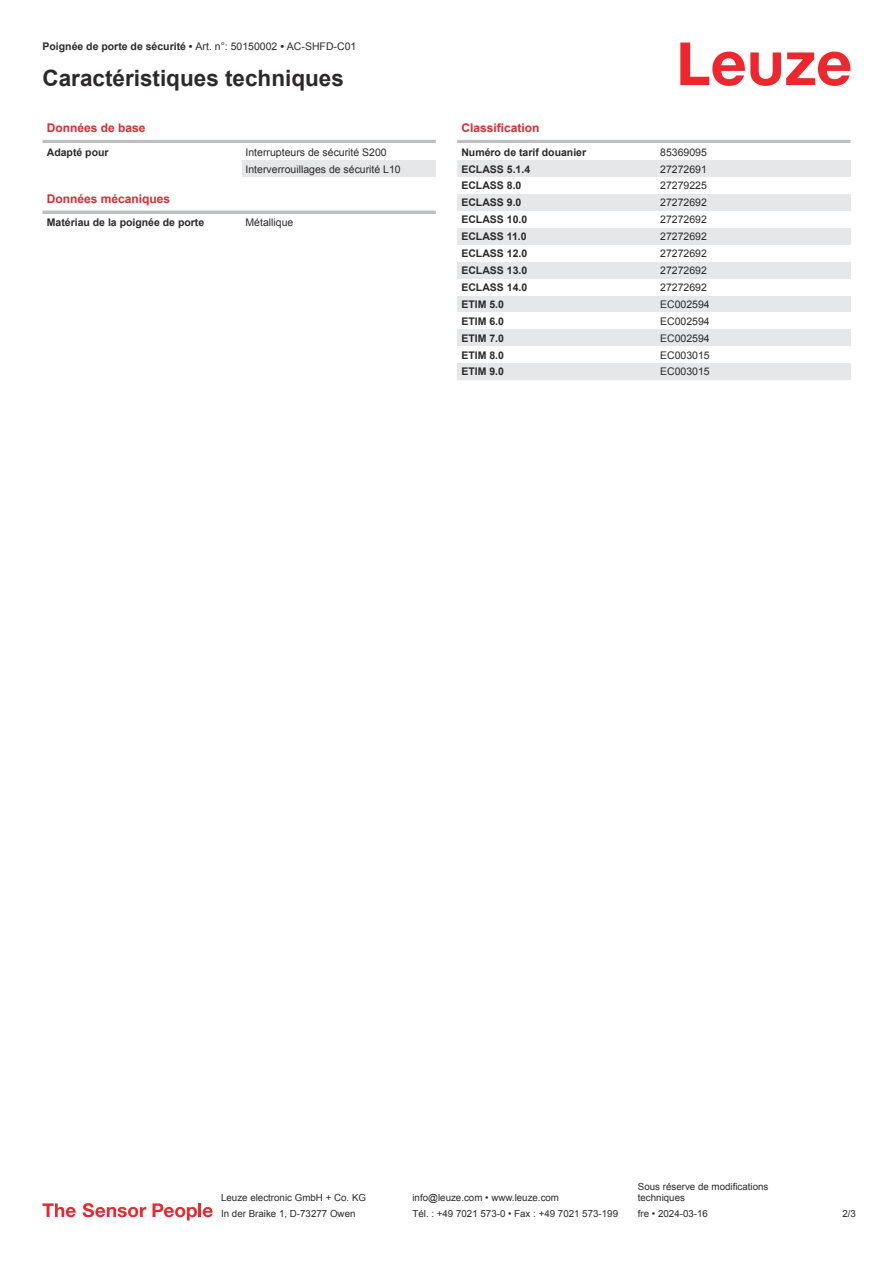
<style>
.page{position:relative;width:893px;height:1263px;background:#fff}
.page>*{position:absolute;margin:0;border:0;box-sizing:border-box;transform-origin:0 0}
.t1{font:700 22.5px "Arial";color:#2b292a}
.t2{font:700 12px "Arial";color:#db2a30}
.t3{font:700 10.5px "Arial";color:#2b292a}
.t4{font:10.5px/17px "Arial";color:#2b292a}
.t5{font:9.75px/11.7px "Arial";color:#2b292a}
.s1{font-weight:400}
</style>
<div class="page">
<svg style="left:680px;top:43px;width:170px;height:43px"></svg>
<hr style="left:43px;top:140px;width:393px;height:3px;background:#bdbfc1">
<div style="left:242px;top:160px;width:194px;height:17px;background:#e6e7e9"></div>
<hr style="left:43px;top:211px;width:393px;height:3px;background:#bdbfc1">
<hr style="left:457px;top:140px;width:393px;height:3px;background:#bdbfc1">
<div style="left:457px;top:160px;width:200px;height:17px;background:#e6e7e9"></div>
<div style="left:657px;top:160px;width:193px;height:17px;background:#e6e7e9"></div>
<div style="left:457px;top:194px;width:200px;height:17px;background:#e6e7e9"></div>
<div style="left:657px;top:194px;width:193px;height:17px;background:#e6e7e9"></div>
<div style="left:457px;top:228px;width:200px;height:17px;background:#e6e7e9"></div>
<div style="left:657px;top:228px;width:193px;height:17px;background:#e6e7e9"></div>
<div style="left:457px;top:262px;width:200px;height:17px;background:#e6e7e9"></div>
<div style="left:657px;top:262px;width:193px;height:17px;background:#e6e7e9"></div>
<div style="left:457px;top:296px;width:200px;height:16px;background:#e6e7e9"></div>
<div style="left:657px;top:296px;width:193px;height:16px;background:#e6e7e9"></div>
<div style="left:457px;top:329px;width:200px;height:17px;background:#e6e7e9"></div>
<div style="left:657px;top:329px;width:193px;height:17px;background:#e6e7e9"></div>
<div style="left:457px;top:363px;width:200px;height:17px;background:#e6e7e9"></div>
<div style="left:657px;top:363px;width:193px;height:17px;background:#e6e7e9"></div>
<svg style="left:43px;top:1203px;width:33px;height:14px"></svg>
<svg style="left:83px;top:1203px;width:63px;height:14px"></svg>
<svg style="left:153px;top:1203px;width:44px;height:17px"></svg>
<hr style="left:198px;top:1203px;width:3px;height:14px;background:#ed272d">
<svg style="left:203px;top:1207px;width:10px;height:10px"></svg>
<p class="t3" style="left:43px;top:43px;width:315px">Poignée de porte de sécurité • <span class="s1">Art. n°: 50150002</span> • <span class="s1">AC-SHFD-C01</span></p>
<h1 class="t1" style="left:43px;top:70px;width:303px">Caractéristiques techniques</h1>
<p class="t2" style="left:47px;top:123px;width:100px">Données de base</p>
<p class="t3" style="left:47px;top:148px;width:63px">Adapté pour</p>
<p class="t4" style="left:246px;top:144px;width:157px">Interrupteurs de sécurité S200<br>Interverrouillages de sécurité L10</p>
<p class="t2" style="left:47px;top:194px;width:125px">Données mécaniques</p>
<p class="t3" style="left:47px;top:219px;width:159px">Matériau de la poignée de porte</p>
<p class="t4" style="left:246px;top:215px;width:49px">Métallique</p>
<p class="t2" style="left:461px;top:123px;width:80px">Classification</p>
<p class="t3" style="left:461px;top:148px;width:126px">Numéro de tarif douanier</p>
<p class="t4" style="left:660px;top:144px;width:48px">85369095</p>
<p class="t3" style="left:461px;top:165px;width:70px">ECLASS 5.1.4</p>
<p class="t4" style="left:660px;top:161px;width:48px">27272691</p>
<p class="t3" style="left:461px;top:182px;width:62px">ECLASS 8.0</p>
<p class="t4" style="left:660px;top:178px;width:48px">27279225</p>
<p class="t3" style="left:461px;top:199px;width:62px">ECLASS 9.0</p>
<p class="t4" style="left:660px;top:195px;width:48px">27272692</p>
<p class="t3" style="left:461px;top:216px;width:67px">ECLASS 10.0</p>
<p class="t4" style="left:660px;top:212px;width:48px">27272692</p>
<p class="t3" style="left:461px;top:233px;width:67px">ECLASS 11.0</p>
<p class="t4" style="left:660px;top:229px;width:48px">27272692</p>
<p class="t3" style="left:461px;top:249px;width:67px">ECLASS 12.0</p>
<p class="t4" style="left:660px;top:246px;width:48px">27272692</p>
<p class="t3" style="left:461px;top:266px;width:67px">ECLASS 13.0</p>
<p class="t4" style="left:660px;top:263px;width:48px">27272692</p>
<p class="t3" style="left:461px;top:283px;width:67px">ECLASS 14.0</p>
<p class="t4" style="left:660px;top:280px;width:48px">27272692</p>
<p class="t3" style="left:461px;top:300px;width:44px">ETIM 5.0</p>
<p class="t4" style="left:660px;top:297px;width:51px">EC002594</p>
<p class="t3" style="left:461px;top:317px;width:44px">ETIM 6.0</p>
<p class="t4" style="left:660px;top:313px;width:51px">EC002594</p>
<p class="t3" style="left:461px;top:334px;width:44px">ETIM 7.0</p>
<p class="t4" style="left:660px;top:330px;width:51px">EC002594</p>
<p class="t3" style="left:461px;top:351px;width:44px">ETIM 8.0</p>
<p class="t4" style="left:660px;top:347px;width:51px">EC003015</p>
<p class="t3" style="left:461px;top:368px;width:44px">ETIM 9.0</p>
<p class="t4" style="left:660px;top:364px;width:51px">EC003015</p>
<p class="t5" style="left:221px;top:1193px;width:146px">Leuze electronic GmbH + Co. KG</p>
<p class="t5" style="left:412px;top:1193px;width:148px">info@leuze.com • www.leuze.com</p>
<p class="t5" style="left:638px;top:1181px;width:132px">Sous réserve de modifications techniques</p>
<p class="t5" style="left:221px;top:1209px;width:136px">In der Braike 1, D-73277 Owen</p>
<p class="t5" style="left:412px;top:1209px;width:207px">Tél. : +49 7021 573-0 • Fax : +49 7021 573-199</p>
<p class="t5" style="left:638px;top:1209px;width:72px">fre • 2024-03-16</p>
<p class="t5" style="left:842px;top:1209px;width:15px">2 /3</p>
</div>
